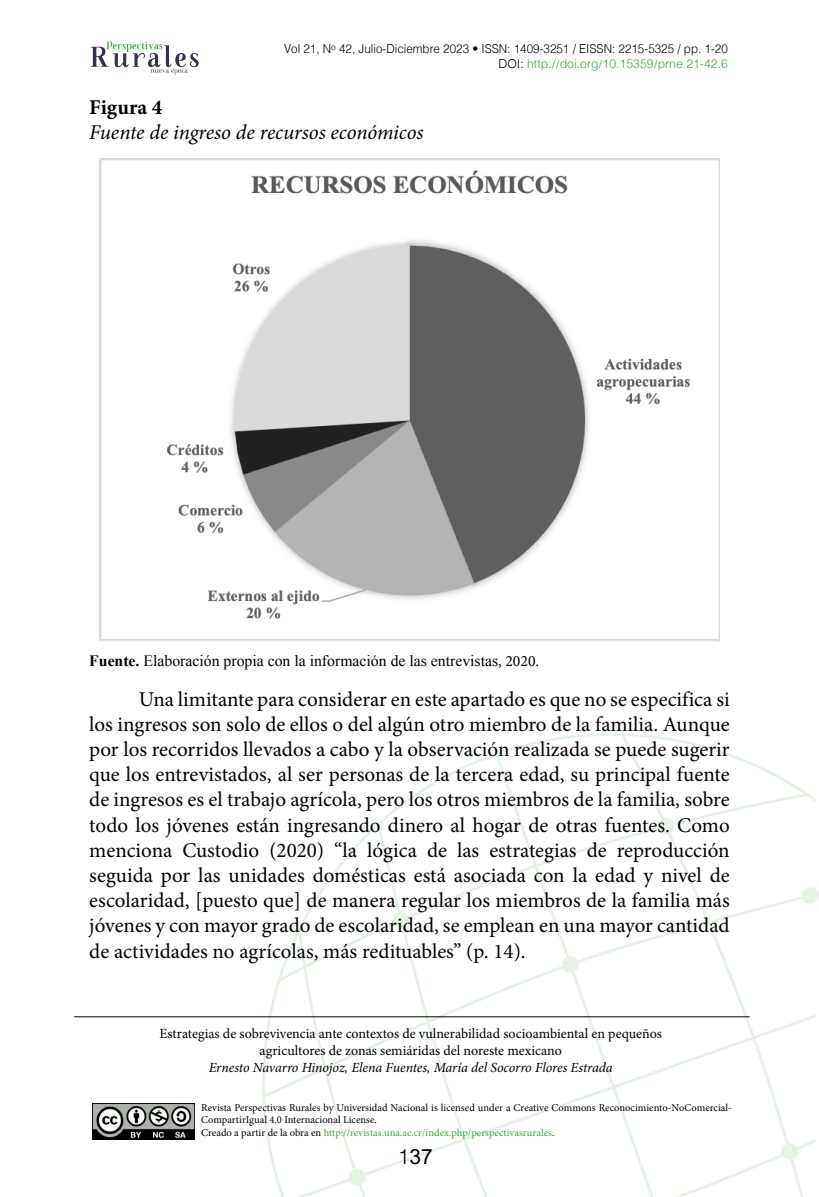
<style>
.page{position:relative;width:819px;height:1197px;background:#fff}
.page>*{position:absolute;margin:0;border:0;box-sizing:border-box;transform-origin:0 0}
.t1{font:21px/25.2px "Minion Pro";color:#000;text-align:justify}
.t2{font:italic 21px "Minion Pro";letter-spacing:-.005em;color:#000}
.t3{font:700 21px "Minion Pro";color:#000}
.t4{font:21px "Arial";color:#000}
.t5{font:15.75px "Times New Roman";color:#000}
.t6{font:14px/16.8px "Minion Pro";color:#000;text-align:center}
.t7{font:italic 14px "Minion Pro";letter-spacing:-.01em;color:#000}
.t8{font:300 12.25px/14.7px "Helvetica";color:#000;text-align:right;scale:.95 1}
.t9{font:10.5px/12.6px "Minion Pro";color:#000}
.s1{color:#3aaa35}
.s2{font-family:"Minion Pro";font-weight:400;color:#3aaa35}
.s3{font-weight:700}
.s4{font-family:"Minion Pro"}
.s5{font-family:"Helvetica";font-weight:300}
</style>
<div class="page">
<img style="left:263px;top:734px;width:556px;height:463px">
<svg style="left:91px;top:42px;width:108px;height:33px"></svg>
<img style="left:92px;top:1103px;width:103px;height:36px">
<hr style="left:74px;top:1017px;width:676px;height:1px;background:#000">
<img style="left:99px;top:158px;width:621px;height:483px">
<p class="t8" style="left:284px;top:41px;width:469px">Vol 21, N<sup>o</sup> 42, Julio-Diciembre 2023 • ISSN: 1409-3251 / EISSN: 2215-5325 / pp. 1-20<br>DOI: <span class="s1">http:</span><span class="s2">//</span><span class="s1">doi.org</span><span class="s2">/</span><span class="s1">10.15359</span><span class="s2">/</span><span class="s1">prne.21-42.6</span></p>
<p class="t3" style="left:89px;top:93px;width:75px">Figura 4</p>
<p class="t2" style="left:89px;top:118px;width:336px">Fuente de ingreso de recursos económicos</p>
<p class="t5" style="left:89px;top:650px;width:451px"><span class="s3">Fuente.</span> Elaboración propia con la información de las entrevistas<span class="s4">, 2020.</span></p>
<p class="t1" style="left:89px;top:686px;width:642px;text-indent:50px">Una limitante para considerar en este apartado es que no se especifica si los ingresos son solo de ellos o del algún otro miembro de la familia. Aunque por los recorridos llevados a cabo y la observación realizada se puede sugerir que los entrevistados, al ser personas de la tercera edad, su principal fuente de ingresos es el trabajo agrícola, pero los otros miembros de la familia, sobre todo los jóvenes están ingresando dinero al hogar de otras fuentes. Como menciona Custodio (2020) “la lógica de las estrategias de reproducción seguida por las unidades domésticas está asociada con la edad y nivel de escolaridad, [puesto que] de manera regular los miembros de la familia más jóvenes y con mayor grado de escolaridad, se emplean en una mayor cantidad de actividades no agrícolas, más redituables” (p. 14).</p>
<p class="t6" style="left:159px;top:1026px;width:504px">Estrategias de sobrevivencia ante contextos de vulnerabilidad socioambiental en pequeños agricultores de zonas semiáridas del noreste mexicano</p>
<p class="t7" style="left:209px;top:1058px;width:406px">Ernesto Navarro Hinojoz, Elena Fuentes, María del Socorro Flores Estrada</p>
<p class="t9" style="left:201px;top:1101px;width:532px">Revista Perspectivas Rurales by Universidad Nacional is licensed under a Creative Commons Reconocimiento-NoComercial-<br>CompartirIgual 4.0 Internacional License.<br>Creado a partir de la obra en <span class="s1">http://revistas.una.ac.cr/index.php/perspectivasrurales</span>.</p>
<p class="t4" style="left:398px;top:1143px;width:37px"><span class="s5">1</span>37</p>
</div>
